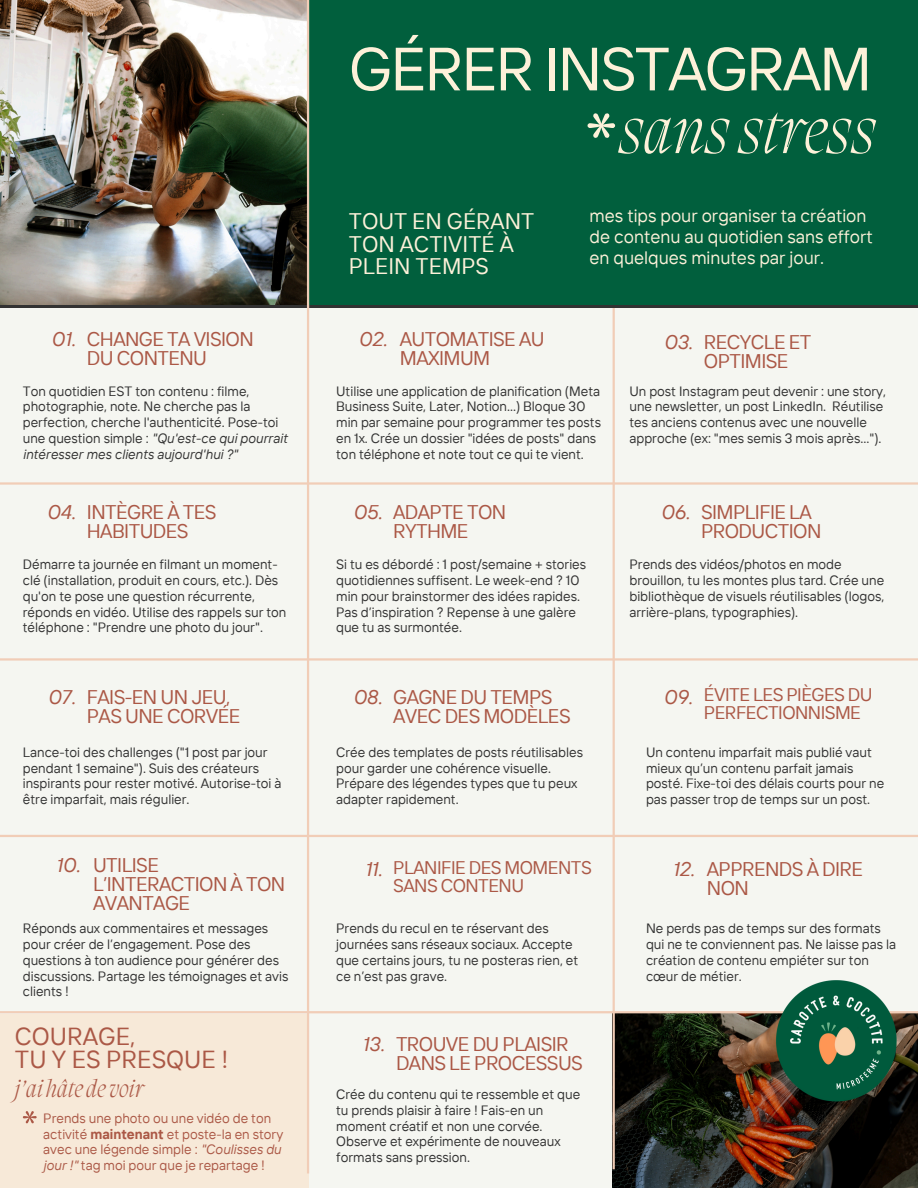
<style>
.page{position:relative;width:918px;height:1188px;background:#f5f6f1}
.page>*{position:absolute;margin:0;border:0;box-sizing:border-box;transform-origin:0 0}
.t1{font:italic 200 64.5px "Migra";color:#fdf1d9}
.t2{font:60.9px "TT Interphases";letter-spacing:-.03em;color:#fdf1d9}
.t3{font:24.6px/23.7px "TT Interphases";color:#ab5846}
.t4{font:italic 200 24px "Migra";color:#ab5846}
.t5{font:22.5px/22.5px "TT Interphases";color:#fdf1d9}
.t6{font:19.8px/19px "TT Interphases";letter-spacing:-.03em;color:#ab5846}
.t7{font:italic 19.8px "TT Interphases";color:#ab5846}
.t8{font:18.3px/18px "TT Interphases";letter-spacing:-.03em;color:#ab5846}
.t9{font:18px/21.3px "TT Interphases";color:#fdf1d9}
.t10{font:13.5px/15.8px "TT Interphases";color:#323232}
.t11{font:13.5px/15.8px "TT Interphases";color:#ab5846}
.s1{font-style:italic}
.s2{font-weight:700}
</style>
<div class="page">
<div style="left:0;top:1014px;width:308px;height:174px;background:#f7e9d8"></div>
<img style="left:613px;top:1013px;width:305px;height:175px">
<hr style="left:613px;top:274px;width:2px;height:895px;background:#f1cdb7">
<hr style="left:0;top:658px;width:918px;height:3px;background:#f1cdb7">
<hr style="left:0;top:482px;width:918px;height:3px;background:#f1cdb7">
<hr style="left:0;top:835px;width:918px;height:2px;background:#f1cdb7">
<hr style="left:0;top:1011px;width:918px;height:2px;background:#f1cdb7">
<div style="left:0;top:0;width:918px;height:307px;background:#015f3d"></div>
<img style="left:0;top:0;width:307px;height:305px">
<hr style="left:307px;top:0;width:2px;height:1173px;background:#f1cdb7">
<svg style="left:588px;top:113px;width:27px;height:25px"></svg>
<img style="left:757px;top:980px;width:160px;height:141px">
<svg style="left:23px;top:1111px;width:13px;height:12px"></svg>
<h3 class="t7" style="left:51px;top:327px;width:26px">01.</h3>
<h6 class="t6" style="left:87px;top:329px;width:168px">CHANGE TA VISION<br>DU CONTENU</h6>
<p class="t10" style="left:23px;top:383px;width:266px">Ton quotidien EST ton contenu : filme, photographie, note. Ne cherche pas la perfection, cherche l'authenticité. Pose-toi une question simple : <span class="s1">"Qu'est-ce qui pourrait intéresser mes clients aujourd'hui ?"</span></p>
<h6 class="t7" style="left:47px;top:499px;width:30px">04.</h6>
<p class="t6" style="left:87px;top:502px;width:131px">INTÈGRE À TES<br>HABITUDES</p>
<p class="t10" style="left:23px;top:556px;width:265px">Démarre ta journée en filmant un moment&shy;clé (installation, produit en cours, etc.). Dès qu'on te pose une question récurrente, réponds en vidéo. Utilise des rappels sur ton téléphone : "Prendre une photo du jour".</p>
<h5 class="t7" style="left:48px;top:684px;width:29px">07.</h5>
<h6 class="t6" style="left:87px;top:687px;width:155px">FAIS-EN UN JEU,<br>PAS UNE CORVÉE</h6>
<p class="t10" style="left:23px;top:744px;width:260px">Lance-toi des challenges ("1 post par jour pendant 1 semaine"). Suis des créateurs inspirants pour rester motivé. Autorise-toi à être imparfait, mais régulier.</p>
<h6 class="t7" style="left:56px;top:852px;width:26px">10.</h6>
<h6 class="t6" style="left:93px;top:855px;width:194px">UTILISE<br>L’INTERACTION À TON<br>AVANTAGE</h6>
<h6 class="t10" style="left:23px;top:920px;width:267px">Réponds aux commentaires et messages pour créer de l’engagement. Pose des questions à ton audience pour générer des discussions. Partage les témoignages et avis clients !</h6>
<h6 class="t3" style="left:15px;top:1023px;width:215px">COURAGE,<br>TU Y ES PRESQUE !</h6>
<p class="t4" style="left:15px;top:1078px;width:130px">j’ai hâte de voir</p>
<p class="t11" style="left:43px;top:1110px;width:241px">Prends une photo ou une vidéo de ton activité <span class="s2">maintenant</span> et poste-la en story avec une légende simple : <span class="s1">"Coulisses du jour !"</span> tag moi pour que je repartage !</p>
<p class="t2" style="left:349px;top:29px;width:525px">GÉRER INSTAGRAM</p>
<h2 class="t5" style="left:349px;top:209px;width:187px">TOUT EN GÉRANT<br>TON ACTIVITÉ À<br>PLEIN TEMPS</h2>
<p class="t1" style="left:619px;top:101px;width:259px">sansstress</p>
<h1 class="t9" style="left:590px;top:204px;width:285px">mes tips pour organiser ta création de contenu au quotidien sans effort en quelques minutes par jour.</h1>
<p class="t7" style="left:359px;top:326px;width:30px">02.</p>
<h5 class="t6" style="left:400px;top:329px;width:146px">AUTOMATISE AU<br>MAXIMUM</h5>
<h6 class="t10" style="left:336px;top:383px;width:266px">Utilise une application de planification (Meta Business Suite, Later, Notion...) Bloque 30 min par semaine pour programmer tes posts en 1x. Crée un dossier "idées de posts" dans ton téléphone et note tout ce qui te vient.</h6>
<p class="t7" style="left:353px;top:500px;width:31px">05.</p>
<p class="t6" style="left:393px;top:502px;width:115px">ADAPTE TON<br>RYTHME</p>
<h5 class="t10" style="left:336px;top:556px;width:251px">Si tu es débordé : 1 post/semaine + stories quotidiennes suffisent. Le week-end ? 10 min pour brainstormer des idées rapides.<br>Pas d’inspiration ? Repense à une galère que tu as surmontée.</h5>
<p class="t7" style="left:353px;top:684px;width:31px">08.</p>
<p class="t6" style="left:393px;top:687px;width:179px">GAGNE DU TEMPS<br>AVEC DES MODÈLES</p>
<p class="t10" style="left:336px;top:744px;width:248px">Crée des templates de posts réutilisables pour garder une cohérence visuelle.<br>Prépare des légendes types que tu peux adapter rapidement.</p>
<p class="t7" style="left:365px;top:856px;width:19px">11.</p>
<p class="t8" style="left:393px;top:858px;width:200px">PLANIFIE DES MOMENTS<br>SANS CONTENU</p>
<p class="t10" style="left:336px;top:920px;width:244px">Prends du recul en te réservant des journées sans réseaux sociaux. Accepte que certains jours, tu ne posteras rien, et ce n’est pas grave.</p>
<h6 class="t7" style="left:362px;top:1032px;width:24px">13.</h6>
<h5 class="t6" style="left:396px;top:1034px;width:188px">TROUVE DU PLAISIR<br>DANS LE PROCESSUS</h5>
<h5 class="t10" style="left:336px;top:1086px;width:246px">Crée du contenu qui te ressemble et que tu prends plaisir à faire ! Fais-en un moment créatif et non une corvée.<br>Observe et expérimente de nouveaux formats sans pression.</h5>
<h6 class="t7" style="left:664px;top:329px;width:30px">03.</h6>
<h5 class="t6" style="left:704px;top:332px;width:109px">RECYCLE ET<br>OPTIMISE</h5>
<h5 class="t10" style="left:629px;top:383px;width:258px">Un post Instagram peut devenir : une story, une newsletter, un post LinkedIn. Réutilise tes anciens contenus avec une nouvelle approche (ex: "mes semis 3 mois après...").</h5>
<h6 class="t7" style="left:661px;top:500px;width:31px">06.</h6>
<h5 class="t6" style="left:701px;top:502px;width:122px">SIMPLIFIE LA<br>PRODUCTION</h5>
<h6 class="t10" style="left:629px;top:556px;width:257px">Prends des vidéos/photos en mode brouillon, tu les montes plus tard. Crée une bibliothèque de visuels réutilisables (logos, arrière-plans, typographies).</h6>
<h5 class="t7" style="left:664px;top:684px;width:31px">09.</h5>
<h5 class="t8" style="left:704px;top:686px;width:170px">ÉVITE LES PIÈGES DU<br>PERFECTIONNISME</h5>
<h5 class="t10" style="left:646px;top:744px;width:240px">Un contenu imparfait mais publié vaut mieux qu’un contenu parfait jamais posté. Fixe-toi des délais courts pour ne pas passer trop de temps sur un post.</h5>
<p class="t7" style="left:672px;top:857px;width:24px">12.</p>
<h5 class="t6" style="left:707px;top:859px;width:158px">APPRENDS À DIRE<br>NON</h5>
<h6 class="t10" style="left:646px;top:920px;width:252px">Ne perds pas de temps sur des formats qui ne te conviennent pas. Ne laisse pas la création de contenu empiéter sur ton cœur de métier.</h6>
</div>
